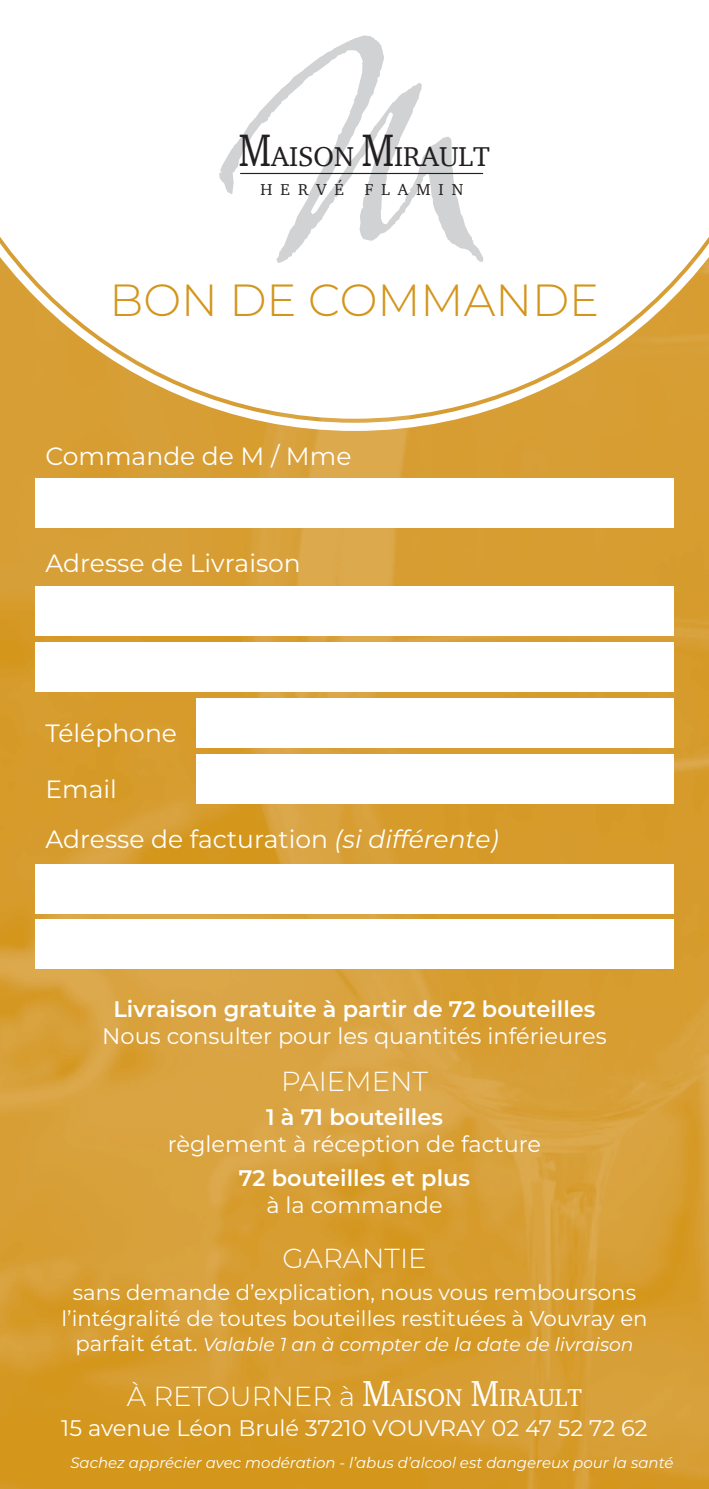
<style>
.page{position:relative;width:709px;height:1489px;background:#fff}
.page>*{position:absolute;margin:0;border:0;box-sizing:border-box;transform-origin:0 0}
.t1{font:300 45px "Montserrat";color:#d3951b}
.t2{font:28px "Charter";color:#231f20}
.t3{font:300 27.5px "Montserrat";color:#fff}
.t4{font:25px/49.5px "Montserrat";color:#fff}
.t5{font:25px "Charter";color:#fff}
.t6{font:22.5px "Montserrat";color:#fff}
.t7{font:600 22.5px "Montserrat";color:#fff}
.t8{font:21.25px/25.5px "Montserrat";color:#fff;text-align:center}
.t9{font:italic 18.75px "Montserrat";color:#fff}
.t10{font:16.25px "Charter";letter-spacing:.5em;color:#231f20}
.t11{font:italic 15px "Montserrat";color:#fff}
.s1{font-size:46.5px}
.s2{font-style:italic}
.s3{font-style:normal;font-size:21.25px}
.s4{font-family:"Montserrat";font-weight:300;font-size:27.5px}
.s5{font-size:37.25px}
</style>
<div class="page">
<img style="left:0;top:431px;width:709px;height:1057px">
<svg style="left:0;top:414px;width:709px;height:17px"></svg>
<svg style="left:0;top:173px;width:709px;height:241px"></svg>
<svg style="left:219px;top:35px;width:264px;height:228px"></svg>
<hr style="left:240px;top:173px;width:243px;height:1px;background:#231f20">
<div style="left:35px;top:478px;width:638px;height:50px;background:#fff"></div>
<div style="left:35px;top:586px;width:638px;height:50px;background:#fff"></div>
<div style="left:196px;top:698px;width:477px;height:49px;background:#fff"></div>
<div style="left:35px;top:864px;width:638px;height:49px;background:#fff"></div>
<div style="left:35px;top:642px;width:638px;height:49px;background:#fff"></div>
<div style="left:196px;top:753px;width:477px;height:50px;background:#fff"></div>
<div style="left:35px;top:919px;width:638px;height:49px;background:#fff"></div>
<p class="t2" style="left:239px;top:139px;width:252px"><span class="s1">M</span>AISON <span class="s1">M</span>IRAULT</p>
<p class="t10" style="left:260px;top:180px;width:85px">HERVÉ</p>
<p class="t10" style="left:365px;top:180px;width:100px">FLAMIN</p>
<h1 class="t1" style="left:110px;top:270px;width:491px">BON DE COMMANDE</h1>
<p class="t4" style="left:45px;top:430px;width:307px">Commande de M / Mme</p>
<p class="t4" style="left:45px;top:537px;width:257px">Adresse de Livraison</p>
<p class="t4" style="left:45px;top:707px;width:133px">Téléphone</p>
<p class="t4" style="left:45px;top:763px;width:455px">Email<br>Adresse de facturation <span class="s2">(si différente)</span></p>
<p class="t7" style="left:113px;top:992px;width:483px">Livraison gratuite à partir de 72 bouteilles</p>
<p class="t6" style="left:102px;top:1020px;width:506px">Nous consulter pour les quantités inférieures</p>
<p class="t3" style="left:281px;top:1062px;width:38px">PAIEMENT</p>
<p class="t7" style="left:266px;top:1101px;width:178px">1 à 71 bouteilles</p>
<p class="t6" style="left:168px;top:1128px;width:375px">règlement à réception de facture</p>
<p class="t7" style="left:239px;top:1162px;width:233px">72 bouteilles et plus</p>
<p class="t6" style="left:266px;top:1189px;width:178px">à la commande</p>
<p class="t3" style="left:282px;top:1238px;width:40px">GARANTIE</p>
<p class="t8" style="left:61px;top:1278px;width:587px">sans demande d’explication, nous vous remboursons l’intégralité de toutes bouteilles restituées à Vouvray en</p>
<p class="t9" style="left:75px;top:1331px;width:560px"><span class="s3">parfait état.</span> Valable 1 an à compter de la date de livraison</p>
<p class="t3" style="left:127px;top:1376px;width:46px">À RETO</p>
<p class="t3" style="left:230px;top:1376px;width:42px">URNER</p>
<p class="t5" style="left:339px;top:1381px;width:244px"><span class="s4">À</span> <span class="s5">M</span>AISON <span class="s5">M</span>IRAULT</p>
<p class="t6" style="left:61px;top:1411px;width:588px">15 avenue Léon Brulé 37210 VOUVRAY 02 47 52 72 62</p>
<p class="t11" style="left:70px;top:1451px;width:604px">Sachez apprécier avec modération - l’abus d’alcool est dangereux pour la santé</p>
</div>
